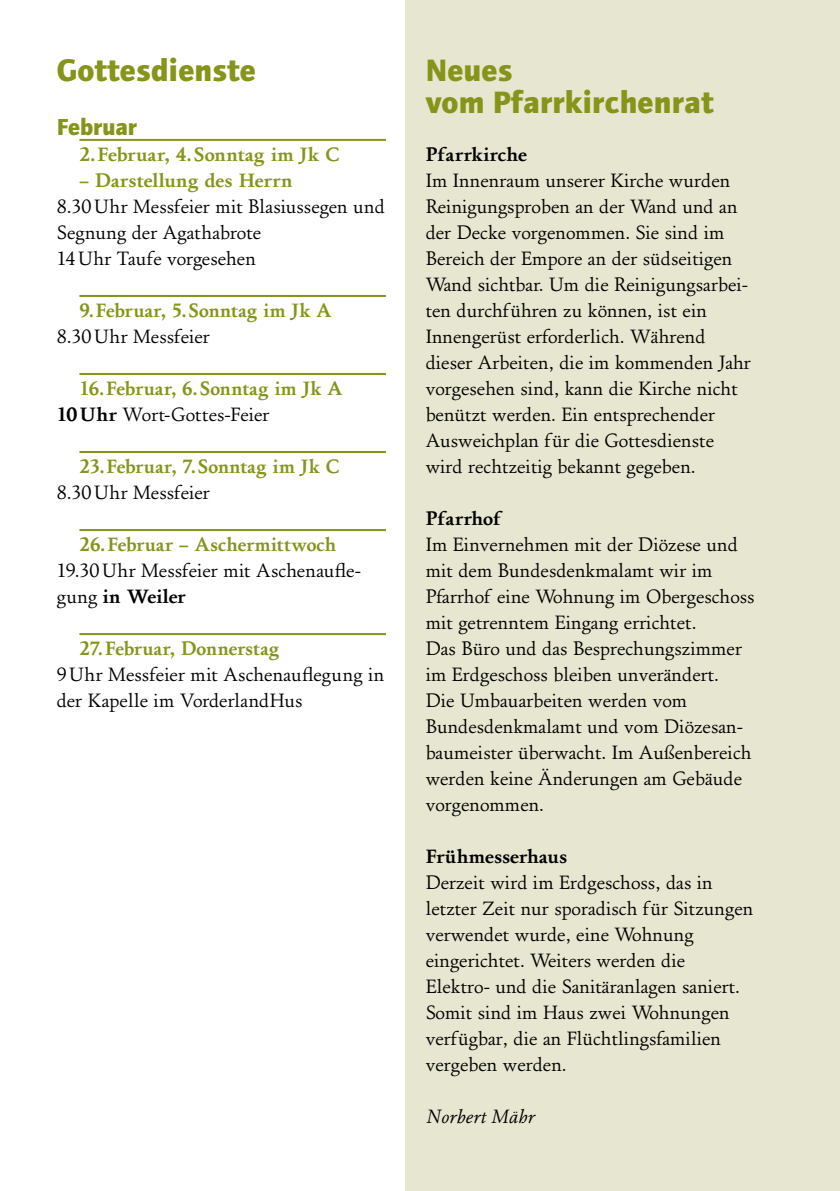
<style>
.page{position:relative;width:840px;height:1191px;background:#fff}
.page>*{position:absolute;margin:0;border:0;box-sizing:border-box;transform-origin:0 0}
.t1{font:700 32px/32px "Foundry Journal";letter-spacing:.01em;color:#869419}
.t2{font:700 24px "Foundry Journal";letter-spacing:-.005em;color:#869419}
.t3{font:20px/26px "Foundry Old Style";color:#000}
.t4{font:700 20px/26px "Foundry Old Style";letter-spacing:.005em;color:#869419}
.t5{font:700 20px "Foundry Old Style";color:#000}
.t6{font:italic 20px "Foundry Old Style";color:#000}
.s1{color:#000}
.s2{font-weight:400;color:#000}
.s3{font-weight:700}
</style>
<div class="page">
<div style="left:405px;top:0;width:434px;height:1191px;background:#e7e7d1"></div>
<hr style="left:79px;top:139px;width:307px;height:2px;background:#869419">
<hr style="left:79px;top:295px;width:307px;height:2px;background:#869419">
<hr style="left:79px;top:373px;width:307px;height:2px;background:#869419">
<hr style="left:79px;top:451px;width:307px;height:2px;background:#869419">
<hr style="left:79px;top:529px;width:307px;height:2px;background:#869419">
<hr style="left:79px;top:633px;width:307px;height:2px;background:#869419">
<h1 class="t1" style="left:57px;top:54px;width:200px">Gottesdienste</h1>
<p class="t2" style="left:57px;top:113px;width:82px">Februar</p>
<p class="t4" style="left:79px;top:141px;width:261px">2.Februar, 4.Sonntag im Jk C</p>
<p class="t4" style="left:79px;top:167px;width:215px">– Darstellung des Herrn</p>
<p class="t3" style="left:57px;top:193px;width:329px">8.30Uhr Messfeier mit Blasiussegen und<br>Segnung der Agathabrote<br>14Uhr Taufe vorgesehen</p>
<p class="t4" style="left:79px;top:297px;width:253px">9.Februar, 5.Sonntag im Jk A</p>
<p class="t3" style="left:57px;top:323px;width:155px">8.30Uhr Messfeier</p>
<p class="t4" style="left:57px;top:375px;width:287px;text-indent:23px">16.Februar, 6.Sonntag im Jk A<br><span class="s1">10Uhr</span> <span class="s2">Wort-Gottes-Feier</span></p>
<p class="t4" style="left:79px;top:453px;width:261px">23.Februar, 7.Sonntag im Jk C</p>
<p class="t3" style="left:57px;top:479px;width:155px">8.30Uhr Messfeier</p>
<p class="t4" style="left:79px;top:531px;width:258px">26.Februar – Aschermittwoch</p>
<p class="t3" style="left:57px;top:557px;width:306px">19.30Uhr Messfeier mit Aschenaufle&shy;gung <span class="s3">in Weiler</span></p>
<p class="t4" style="left:79px;top:635px;width:201px">27.Februar, Donnerstag</p>
<p class="t3" style="left:57px;top:661px;width:329px">9Uhr Messfeier mit Aschenauflegung in der Kapelle im VorderlandHus</p>
<h1 class="t1" style="left:425px;top:54px;width:289px">Neues<br>vom Pfarrkirchenrat</h1>
<p class="t5" style="left:425px;top:142px;width:103px">Pfarrkirche</p>
<p class="t3" style="left:425px;top:167px;width:326px">Im Innenraum unserer Kirche wurden Reinigungsproben an der Wand und an der Decke vorgenommen. Sie sind im Bereich der Empore an der südseitigen Wand sichtbar. Um die Reinigungsarbei&shy;ten durchführen zu können, ist ein Innengerüst erforderlich. Während dieser Arbeiten, die im kommenden Jahr vorgesehen sind, kann die Kirche nicht benützt werden. Ein entsprechender Ausweichplan für die Gottesdienste wird rechtzeitig bekannt gegeben.</p>
<p class="t5" style="left:425px;top:506px;width:78px">Pfarrhof</p>
<p class="t3" style="left:425px;top:531px;width:330px">Im Einvernehmen mit der Diözese und mit dem Bundesdenkmalamt wir im Pfarrhof eine Wohnung im Obergeschoss mit getrenntem Eingang errichtet.<br>Das Büro und das Besprechungszimmer im Erdgeschoss bleiben unverändert.<br>Die Umbauarbeiten werden vom Bundesdenkmalamt und vom Diözesan&shy;baumeister überwacht. Im Außenbereich werden keine Änderungen am Gebäude vorgenommen.</p>
<p class="t5" style="left:425px;top:844px;width:143px">Frühmesserhaus</p>
<p class="t3" style="left:425px;top:869px;width:329px">Derzeit wird im Erdgeschoss, das in letzter Zeit nur sporadisch für Sitzungen verwendet wurde, eine Wohnung eingerichtet. Weiters werden die Elektro- und die Sanitäranlagen saniert.<br>Somit sind im Haus zwei Wohnungen verfügbar, die an Flüchtlingsfamilien vergeben werden.</p>
<p class="t6" style="left:425px;top:1104px;width:110px">Norbert Mähr</p>
</div>
